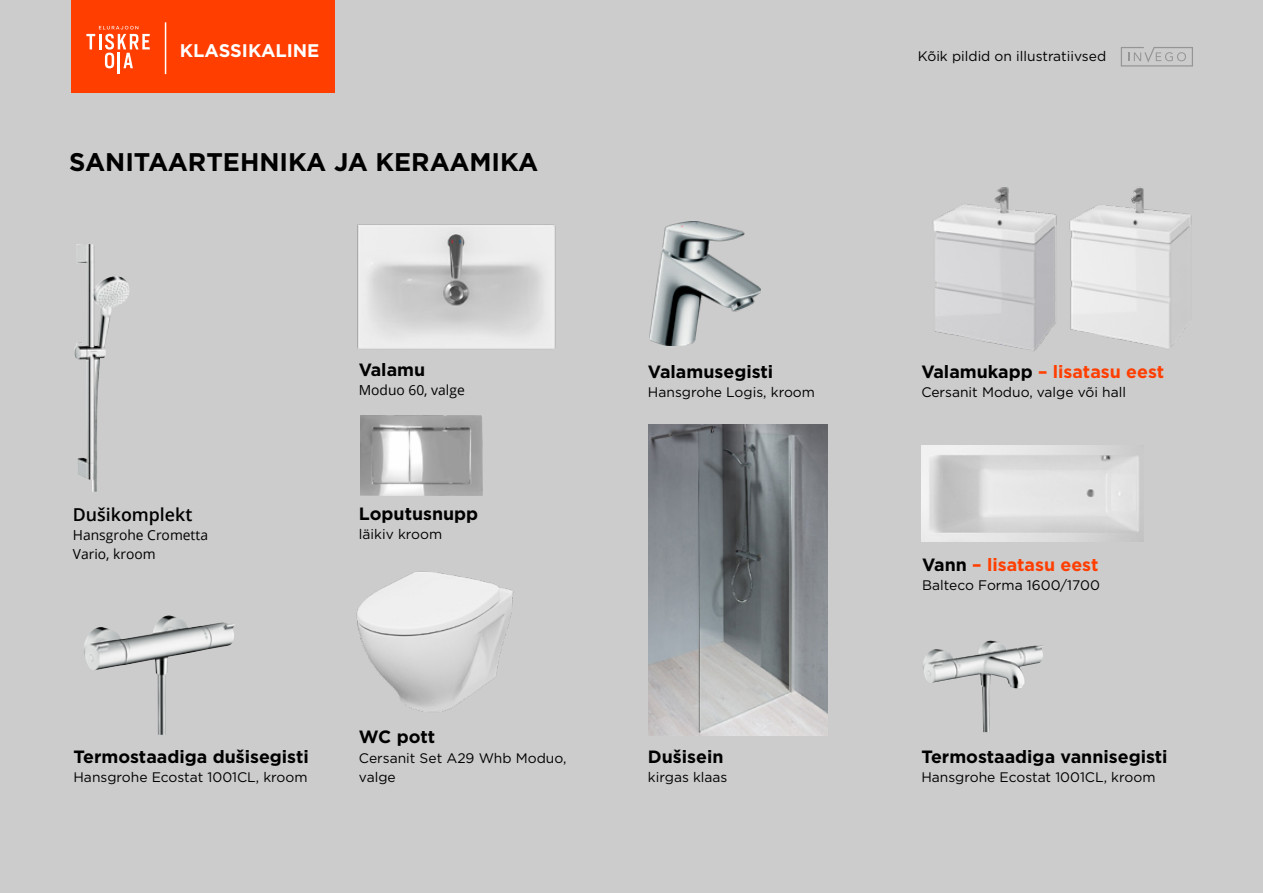
<style>
.page{position:relative;width:1263px;height:893px;background:#fff}
.page>*{position:absolute;margin:0;border:0;box-sizing:border-box;transform-origin:0 0}
.t1{font:700 25.5px "Gotham";color:#000}
.t2{font:700 18.3px "Gotham";color:#fff}
.t3{font:700 17.85px "Gotham";color:#000}
.t4{font:700 17.85px "Gotham";color:#ff3e00}
.t5{font:600 17.85px "Open Sans";color:#000}
.t6{font:13.8px/19.2px "Gotham";color:#000}
.t7{font:13.8px/19.2px "Open Sans";color:#000}
.s1{color:#000}
</style>
<div class="page">
<div style="left:0;top:0;width:1262px;height:893px;background:#ccc"></div>
<div style="left:71px;top:0;width:263px;height:93px;background:#ff3e00"></div>
<hr style="left:118px;top:53px;width:2px;height:21px;background:#fff">
<svg style="left:86px;top:26px;width:64px;height:42px"></svg>
<hr style="left:165px;top:22px;width:1px;height:52px;background:#fff">
<img style="left:357px;top:571px;width:157px;height:141px">
<img style="left:84px;top:615px;width:151px;height:120px">
<img style="left:923px;top:640px;width:120px;height:92px">
<img style="left:649px;top:222px;width:112px;height:123px">
<img style="left:648px;top:424px;width:179px;height:312px">
<img style="left:357px;top:224px;width:199px;height:125px">
<img style="left:74px;top:244px;width:55px;height:248px">
<img style="left:933px;top:187px;width:117px;height:164px">
<img style="left:1050px;top:188px;width:142px;height:161px">
<img style="left:921px;top:445px;width:218px;height:97px">
<img style="left:361px;top:416px;width:121px;height:79px">
<svg style="left:1121px;top:47px;width:72px;height:20px"></svg>
<h2 class="t2" style="left:180px;top:39px;width:141px">KLASSIKALINE</h2>
<h1 class="t1" style="left:69px;top:147px;width:471px">SANITAARTEHNIKA JA KERAAMIKA</h1>
<p class="t5" style="left:73px;top:502px;width:121px">Dušikomplekt</p>
<p class="t7" style="left:73px;top:525px;width:137px">Hansgrohe Crometta<br>Vario, kroom</p>
<p class="t3" style="left:359px;top:358px;width:68px">Valamu</p>
<p class="t7" style="left:359px;top:380px;width:108px">Moduo 60, valge</p>
<p class="t3" style="left:359px;top:503px;width:121px">Loputusnupp</p>
<p class="t6" style="left:359px;top:524px;width:85px">läikiv kroom</p>
<p class="t3" style="left:73px;top:745px;width:237px">Termostaadiga dušisegisti</p>
<p class="t6" style="left:73px;top:767px;width:236px">Hansgrohe Ecostat 1001CL, kroom</p>
<p class="t3" style="left:359px;top:726px;width:78px">WC pott</p>
<p class="t6" style="left:359px;top:748px;width:209px">Cersanit Set A29 Whb Moduo, valge</p>
<p class="t3" style="left:648px;top:361px;width:127px">Valamusegisti</p>
<p class="t6" style="left:648px;top:383px;width:169px">Hansgrohe Logis, kroom</p>
<p class="t3" style="left:648px;top:745px;width:77px">Dušisein</p>
<p class="t6" style="left:648px;top:767px;width:81px">kirgas klaas</p>
<p class="t6" style="left:918px;top:46px;width:190px">Kõik pildid on illustratiivsed</p>
<p class="t4" style="left:921px;top:361px;width:244px"><span class="s1">Valamukapp</span> – lisatasu eest</p>
<p class="t6" style="left:921px;top:383px;width:206px">Cersanit Moduo, valge või hall</p>
<p class="t4" style="left:922px;top:553px;width:178px"><span class="s1">Vann</span> – lisatasu eest</p>
<p class="t6" style="left:922px;top:575px;width:179px">Balteco Forma 1600/1700</p>
<p class="t3" style="left:921px;top:745px;width:248px">Termostaadiga vannisegisti</p>
<p class="t6" style="left:921px;top:767px;width:236px">Hansgrohe Ecostat 1001CL, kroom</p>
</div>
